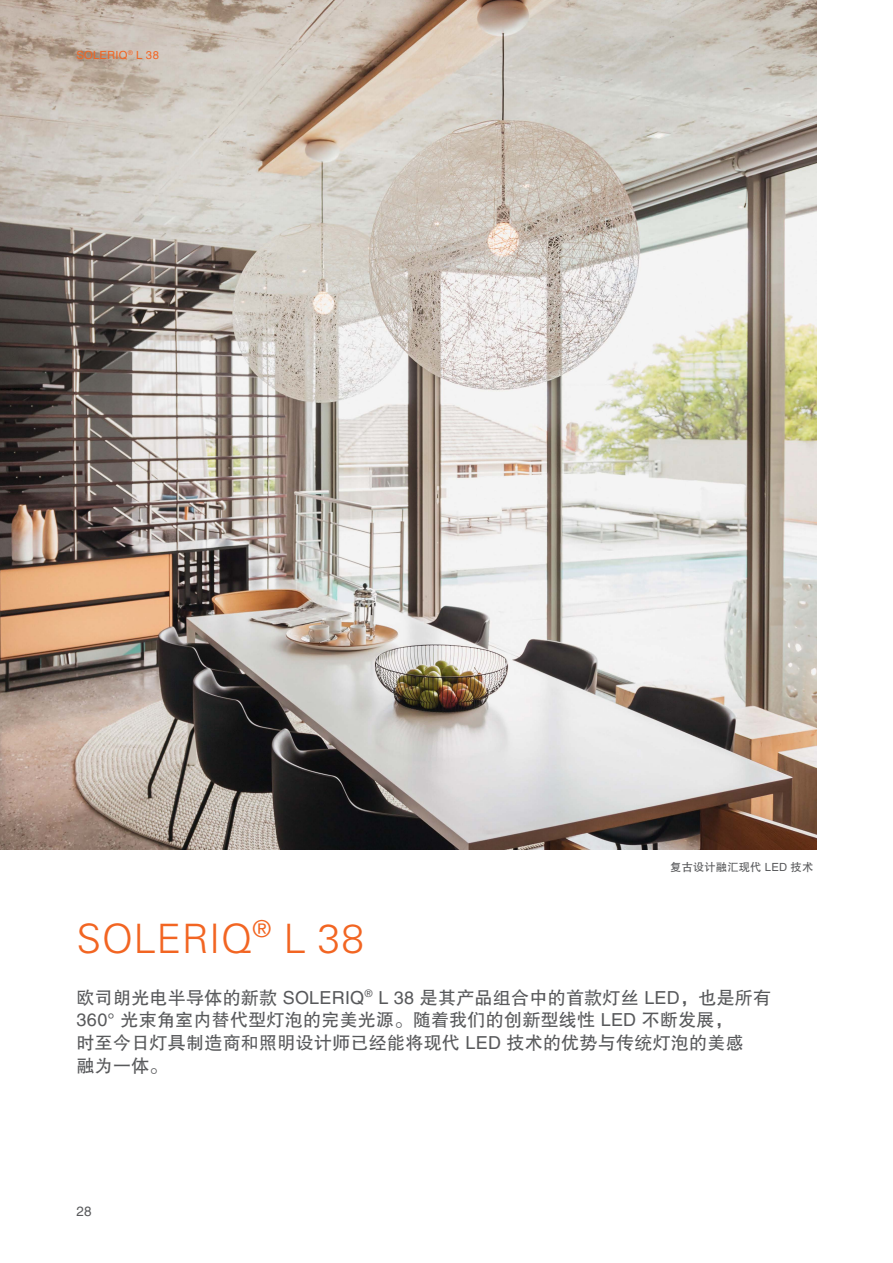
<style>
.page{position:relative;width:893px;height:1263px;background:#fff}
.page>*{position:absolute;margin:0;border:0;box-sizing:border-box;transform-origin:0 0}
.t1{font:40.5px "FZXH1 JW GB1 0";letter-spacing:.01em;color:#f26522}
.t2{font:18px/22.6px "FZHTJW GB1 0";letter-spacing:.015em;color:#58595b}
.t3{font:13.5px "FZHTJW GB1 0";color:#58595b}
.t4{font:11.25px "FZHTJW GB1 0";letter-spacing:.015em;color:#58595b}
.t5{font:11.25px "FZHTJW GB1 0";letter-spacing:.015em;color:#f26522}
</style>
<div class="page">
<img style="left:0;top:0;width:816px;height:849px">
<p class="t5" style="left:77px;top:49px;width:84px">SOLERIQ<sup>®</sup> L 38</p>
<h1 class="t1" style="left:77px;top:917px;width:289px">SOLERIQ<sup>®</sup> L 38</h1>
<p class="t4" style="left:670px;top:861px;width:144px">复古设计融汇现代 LED 技术</p>
<p class="t2" style="left:77px;top:986px;width:696px">欧司朗光电半导体的新款 SOLERIQ<sup>®</sup> L 38 是其产品组合中的首款灯丝 LED，也是所有360°光束角室内替代型灯泡的完美光源。随着我们的创新型线性 LED 不断发展，<br>时至今日灯具制造商和照明设计师已经能将现代 LED 技术的优势与传统灯泡的美感<br>融为一体。</p>
<p class="t3" style="left:77px;top:1204px;width:17px">28</p>
</div>
